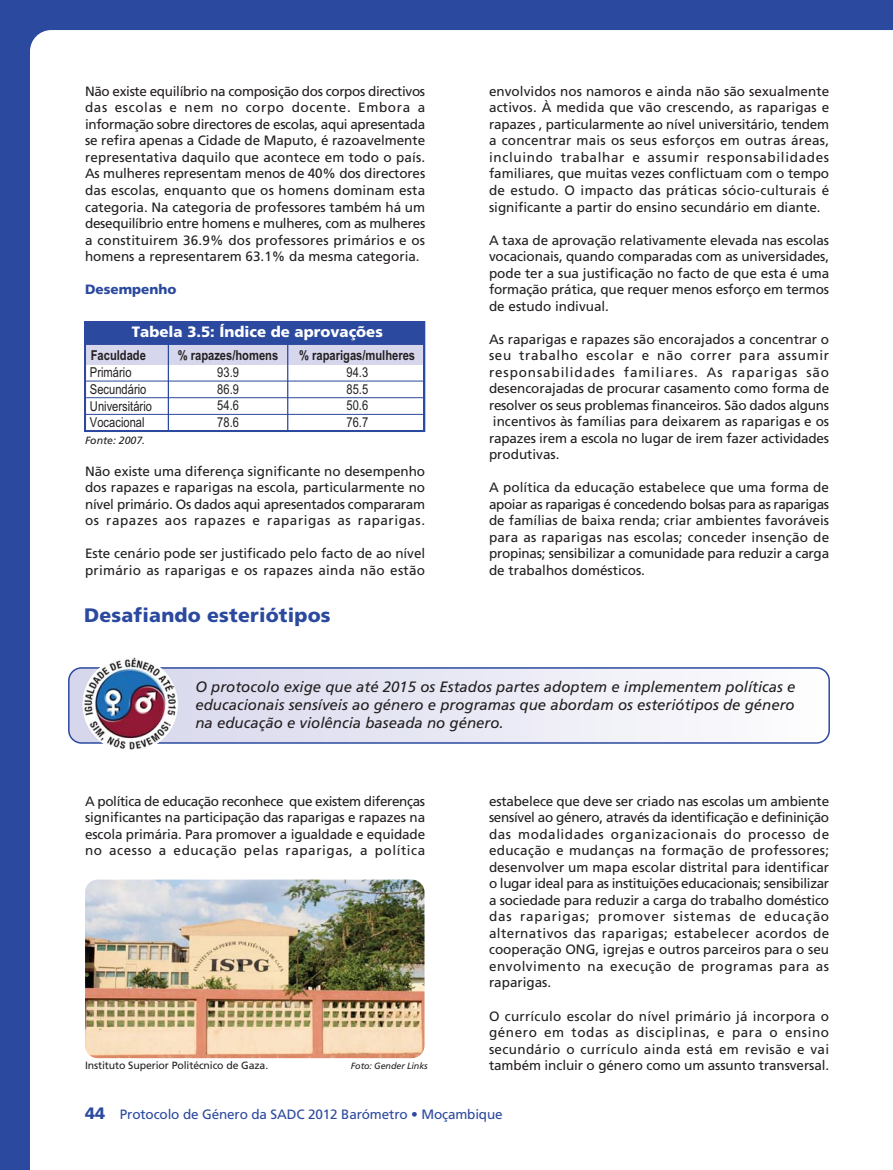
<style>
.page{position:relative;width:893px;height:1170px;background:#fff}
.page>*{position:absolute;margin:0;border:0;box-sizing:border-box;transform-origin:0 0}
.t1{font:900 19.5px "Frutiger LT Std";letter-spacing:.01em;color:#2b499e}
.t2{font:italic 15px/18px "Frutiger LT Std";color:#231f20;text-align:justify}
.t3{font:900 15px "Frutiger LT Std";color:#fff}
.t4{font:13.65px/16.6px "Arial Narrow";color:#231f20;text-align:justify}
.t5{font:700 13.65px "Arial Narrow";color:#231f20}
.t6{font:13.5px/16.5px "Frutiger LT Std";color:#231f20;text-align:justify}
.t7{font:13.5px "Frutiger LT Std";letter-spacing:-.01em;color:#2b499e}
.t8{font:900 13.5px "Frutiger LT Std";color:#2b499e}
.t9{font:10.5px "Frutiger LT Std";letter-spacing:-.01em;color:#231f20}
.t10{font:italic 10.5px "Frutiger LT Std";color:#231f20}
.t11{font:italic 9px "Frutiger LT Std";letter-spacing:-.01em;color:#231f20}
.s1{font-weight:900;font-size:16.5px}
</style>
<div class="page">
<div style="left:0;top:0;width:893px;height:1169px;background:#2b499e"></div>
<div style="left:30px;top:30px;width:863px;height:1139px;background:#fff"></div>
<div style="left:85px;top:663px;width:95px;height:93px;background:#fff"></div>
<svg style="left:69px;top:668px;width:760px;height:75px"></svg>
<hr style="left:829px;top:668px;width:1px;height:75px;background:#fff">
<div style="left:68px;top:667px;width:762px;height:76px;border:2px solid #2b499e;border-radius:13px"></div>
<div style="left:83px;top:657px;width:95px;height:94px;background:#fff;border-radius:50%"></div>
<img style="left:84px;top:657px;width:93px;height:93px;border-radius:50%">
<div style="left:84px;top:321px;width:341px;height:111px;background:#fff"></div>
<div style="left:85px;top:344px;width:339px;height:21px;background:#d6d6ec"></div>
<div style="left:85px;top:321px;width:340px;height:23px;background:#2b499e"></div>
<div style="left:84px;top:321px;width:341px;height:111px;border:2px solid #2b499e"></div>
<hr style="left:85px;top:380px;width:339px;height:1px;background:#2b499e">
<hr style="left:423px;top:344px;width:2px;height:87px;background:#2b499e">
<hr style="left:287px;top:344px;width:1px;height:87px;background:#2b499e">
<hr style="left:168px;top:344px;width:1px;height:87px;background:#2b499e">
<hr style="left:85px;top:397px;width:339px;height:1px;background:#2b499e">
<hr style="left:85px;top:414px;width:339px;height:1px;background:#2b499e">
<hr style="left:85px;top:430px;width:339px;height:1px;background:#2b499e">
<img style="left:85px;top:879px;width:339px;height:179px;border-radius:13px">
<p class="t6" style="left:85px;top:84px;width:342px">Não existe equilíbrio na composição dos corpos directivos das escolas e nem no corpo docente. Embora a informação sobre directores de escolas, aqui apresentada se refira apenas a Cidade de Maputo, é razoavelmente representativa daquilo que acontece em todo o país.<br>As mulheres representam menos de 40% dos directores das escolas, enquanto que os homens dominam esta categoria. Na categoria de professores também há um desequilíbrio entre homens e mulheres, com as mulheres a constituirem 36.9% dos professores primários e os homens a representarem 63.1% da mesma categoria.</p>
<p class="t8" style="left:85px;top:283px;width:93px">Desempenho</p>
<p class="t3" style="left:132px;top:325px;width:253px">Tabela 3.5: Índice de aprovações</p>
<p class="t4" style="left:217px;top:365px;width:23px">93.9<br>86.9<br>54.6<br>78.6</p>
<p class="t4" style="left:346px;top:365px;width:23px">94.3<br>85.5<br>50.6<br>76.7</p>
<p class="t5" style="left:91px;top:350px;width:57px">Faculdade</p>
<p class="t5" style="left:178px;top:350px;width:102px">% rapazes/homens</p>
<p class="t5" style="left:299px;top:350px;width:117px">% raparigas/mulheres</p>
<p class="t4" style="left:90px;top:365px;width:64px;text-align:left">Primário<br>Secundário<br>Universitário<br>Vocacional</p>
<p class="t10" style="left:85px;top:436px;width:62px">Fonte: 2007.</p>
<p class="t6" style="left:85px;top:463px;width:342px">Não existe uma diferença significante no desempenho dos rapazes e raparigas na escola, particularmente no nível primário. Os dados aqui apresentados compararam os rapazes aos rapazes e raparigas as raparigas.</p>
<p class="t6" style="left:85px;top:546px;width:342px">Este cenário pode ser justificado pelo facto de ao nível primário as raparigas e os rapazes ainda não estão</p>
<h1 class="t1" style="left:84px;top:606px;width:248px">Desafiando esteriótipos</h1>
<p class="t6" style="left:489px;top:84px;width:342px">envolvidos nos namoros e ainda não são sexualmente activos. À medida que vão crescendo, as raparigas e rapazes , particularmente ao nível universitário, tendem a concentrar mais os seus esforços em outras áreas, incluindo trabalhar e assumir responsabilidades familiares, que muitas vezes conflictuam com o tempo de estudo. O impacto das práticas sócio-culturais é significante a partir do ensino secundário em diante.</p>
<p class="t6" style="left:489px;top:232px;width:342px">A taxa de aprovação relativamente elevada nas escolas vocacionais, quando comparadas com as universidades, pode ter a sua justificação no facto de que esta é uma formação prática, que requer menos esforço em termos de estudo indivual.</p>
<p class="t6" style="left:489px;top:331px;width:342px">As raparigas e rapazes são encorajados a concentrar o seu trabalho escolar e não correr para assumir responsabilidades familiares. As raparigas são desencorajadas de procurar casamento como forma de resolver os seus problemas financeiros. São dados alguns incentivos às famílias para deixarem as raparigas e os rapazes irem a escola no lugar de irem fazer actividades produtivas.</p>
<p class="t6" style="left:489px;top:480px;width:342px">A política da educação estabelece que uma forma de apoiar as raparigas é concedendo bolsas para as raparigas de famílias de baixa renda; criar ambientes favoráveis para as raparigas nas escolas; conceder insenção de propinas; sensibilizar a comunidade para reduzir a carga de trabalhos domésticos.</p>
<p class="t2" style="left:195px;top:678px;width:602px">O protocolo exige que até 2015 os Estados partes adoptem e implementem políticas e educacionais sensíveis ao género e programas que abordam os esteriótipos de género na educação e violência baseada no género.</p>
<p class="t6" style="left:85px;top:793px;width:342px">A política de educação reconhece que existem diferenças significantes na participação das raparigas e rapazes na escola primária. Para promover a igualdade e equidade no acesso a educação pelas raparigas, a política</p>
<p class="t6" style="left:489px;top:793px;width:342px">estabelece que deve ser criado nas escolas um ambiente sensível ao género, através da identificação e defininição das modalidades organizacionais do processo de educação e mudanças na formação de professores; desenvolver um mapa escolar distrital para identificar o lugar ideal para as instituições educacionais; sensibilizar a sociedade para reduzir a carga do trabalho doméstico das raparigas; promover sistemas de educação alternativos das raparigas; estabelecer acordos de cooperação ONG, igrejas e outros parceiros para o seu envolvimento na execução de programas para as raparigas.</p>
<p class="t6" style="left:489px;top:1008px;width:342px">O currículo escolar do nível primário já incorpora o género em todas as disciplinas, e para o ensino secundário o currículo ainda está em revisão e vai também incluir o género como um assunto transversal.</p>
<p class="t9" style="left:85px;top:1061px;width:185px">Instituto Superior Politécnico de Gaza.</p>
<p class="t11" style="left:351px;top:1062px;width:78px">Foto: Gender Links</p>
<p class="t7" style="left:85px;top:1108px;width:419px"><span class="s1">44</span> Protocolo de Género da SADC 2012 Barómetro • Moçambique</p>
</div>
